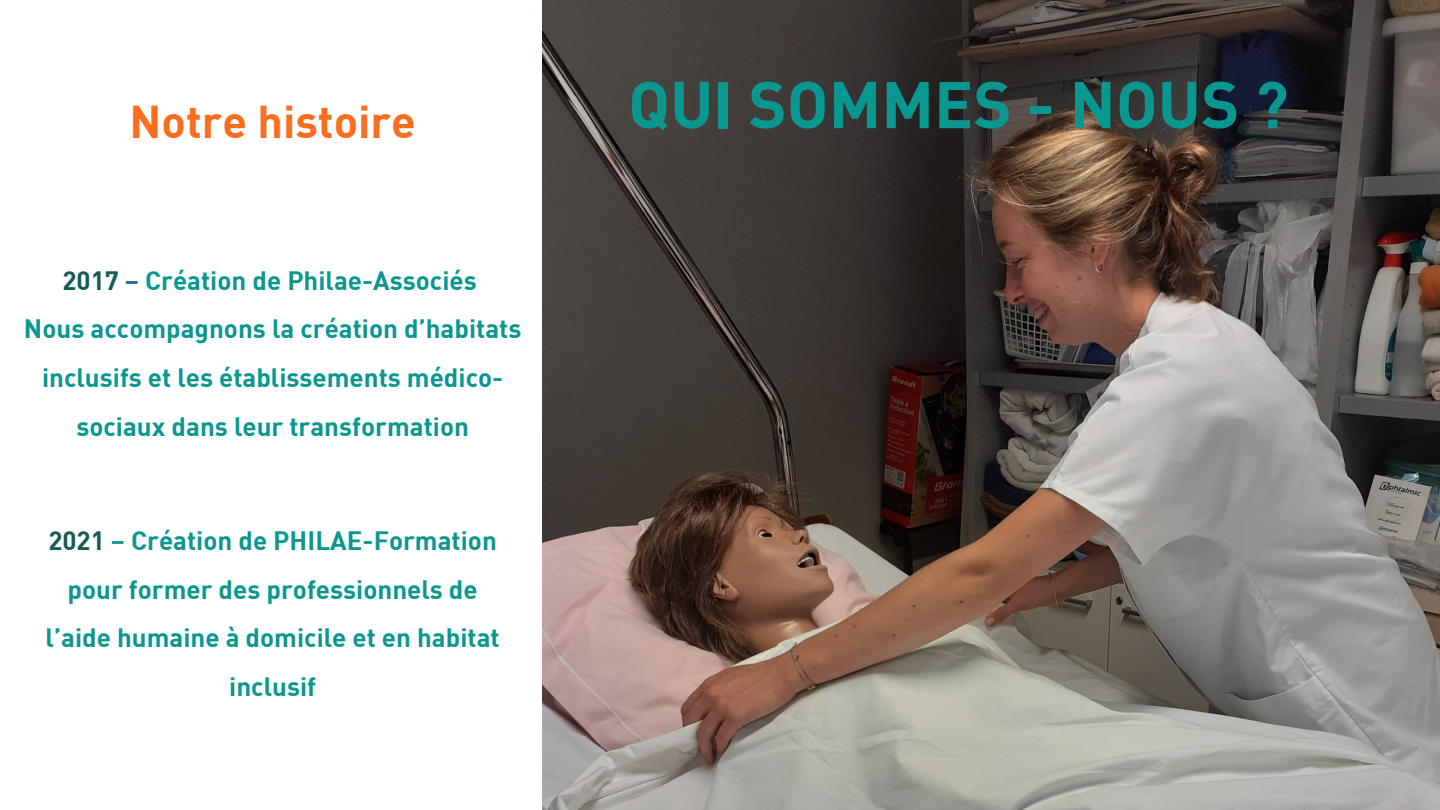
<style>
.page{position:relative;width:1440px;height:810px;background:#fff}
.page>*{position:absolute;margin:0;border:0;box-sizing:border-box;transform-origin:0 0}
.t1{font:700 65px "DIN";color:#0a9790}
.t2{font:700 45px "DIN";color:#fc6d1d}
.t3{font:700 26px/48.8px "DIN";color:#0a9790;text-align:center}
.s1{color:#155a54}
.s2{color:#22679c}
</style>
<div class="page">
<img style="left:543px;top:0;width:897px;height:810px">
<h1 class="t2" style="left:130px;top:92px;width:288px">Notre histoire</h1>
<p class="t3" style="left:62px;top:255px;width:416px"><span class="s1">2017</span> <span class="s2">–</span> Création de Philae-Associés</p>
<p class="t3" style="left:24px;top:303px;width:499px">Nous accompagnons la création d’habitats inclusifs et les établissements médico&shy;sociaux dans leur transformation</p>
<p class="t3" style="left:46px;top:515px;width:456px"><span class="s1">2021</span> – Création de PHILAE-Formation pour former des professionnels de l’aide humaine à domicile et en habitat inclusif</p>
<p class="t1" style="left:628px;top:62px;width:662px">QUI SOMMES - NOUS ?</p>
</div>
